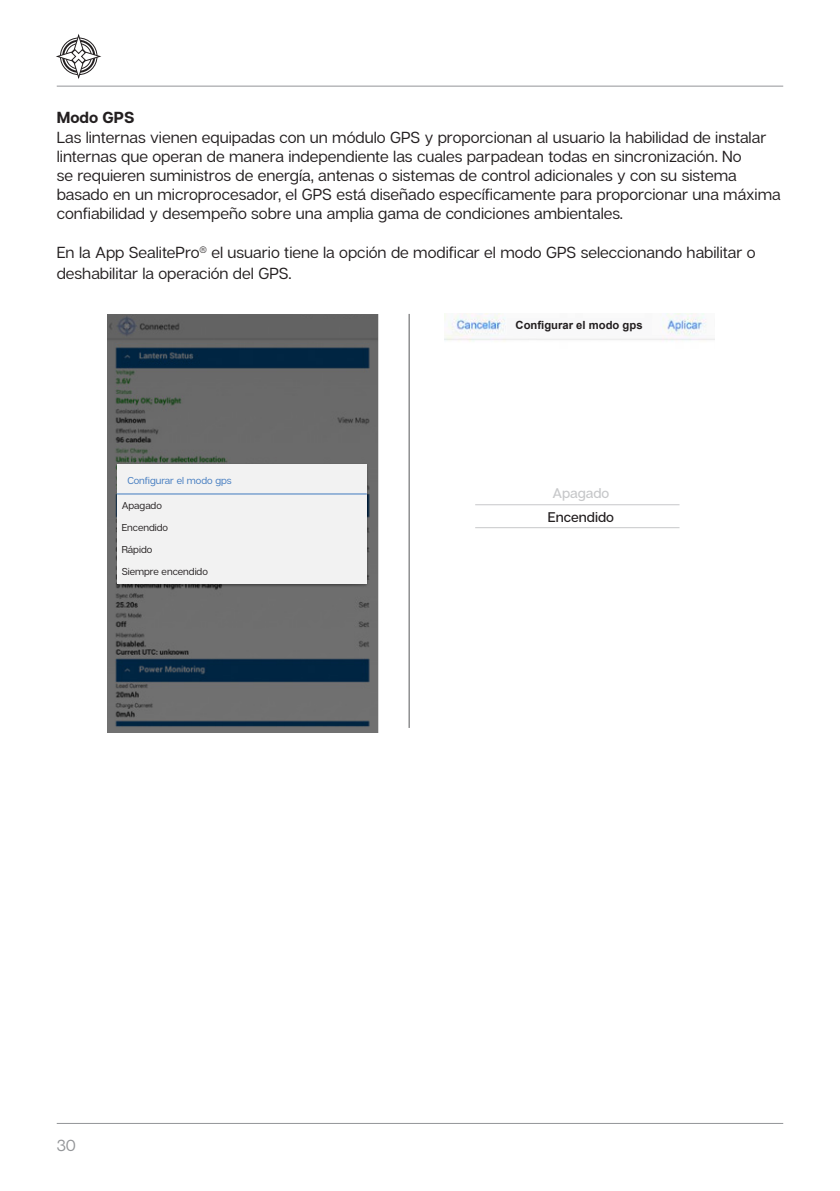
<style>
.page{position:relative;width:840px;height:1191px;background:#fff}
.page>*{position:absolute;margin:0;border:0;box-sizing:border-box;transform-origin:0 0}
.t1{font:16px/19.2px "Articulat C Fv 2 Text";color:#231f20}
.t2{font:700 16px "Articulat C Fv 2";color:#231f20}
.t3{font:16px "Articulat C Fv 2 Text";color:#939598}
.t4{font:500 14px/24px "Articulat C Fv 2";color:#231f20;text-align:center}
.t5{font:700 11.2px "Arial";color:#231f20}
.t6{font:10px "Articulat C Fv 2 Text";color:#231f20}
.t7{font:10px "Articulat C Fv 2 Text";color:#417abf}
.s1{color:#c7c8ca}
</style>
<div class="page">
<hr style="left:57px;top:86px;width:725px;height:1px;background:#939598">
<hr style="left:57px;top:1123px;width:725px;height:1px;background:#939598">
<svg style="left:57px;top:35px;width:43px;height:43px"></svg>
<img style="left:108px;top:315px;width:271px;height:417px">
<hr style="left:408px;top:314px;width:1px;height:414px;background:#57585a">
<img style="left:444px;top:314px;width:269px;height:28px">
<div style="left:506px;top:318px;width:145px;height:18px;background:#f8f8f9"></div>
<div style="left:117px;top:464px;width:249px;height:119px;background:#f2f2f2"></div>
<hr style="left:117px;top:493px;width:249px;height:1px;background:#417abf">
<hr style="left:475px;top:504px;width:204px;height:1px;background:#c7c8ca">
<hr style="left:475px;top:527px;width:204px;height:1px;background:#c7c8ca">
<p class="t2" style="left:57px;top:108px;width:79px">Modo GPS</p>
<p class="t1" style="left:57px;top:128px;width:725px">Las linternas vienen equipadas con un módulo GPS y proporcionan al usuario la habilidad de instalar linternas que operan de manera independiente las cuales parpadean todas en sincronización. No<br>se requieren suministros de energía, antenas o sistemas de control adicionales y con su sistema basado en un microprocesador, el GPS está diseñado específicamente para proporcionar una máxima confiabilidad y desempeño sobre una amplia gama de condiciones ambientales.</p>
<p class="t1" style="left:57px;top:242px;width:700px;line-height:21.6px">En la App SealitePro<sup>®</sup> el usuario tiene la opción de modificar el modo GPS seleccionando habilitar o deshabilitar la operación del GPS.</p>
<p class="t5" style="left:515px;top:317px;width:128px">Configurar el modo gps</p>
<p class="t7" style="left:127px;top:475px;width:106px">Configurar el modo gps</p>
<p class="t6" style="left:122px;top:500px;width:42px">Apagado</p>
<p class="t6" style="left:122px;top:522px;width:48px">Encendido</p>
<p class="t6" style="left:122px;top:544px;width:32px">Rápido</p>
<p class="t6" style="left:122px;top:566px;width:88px">Siempre encendido</p>
<p class="t3" style="left:57px;top:1136px;width:21px">30</p>
<p class="t4" style="left:547px;top:481px;width:68px"><span class="s1">Apagado<br></span>Encendido</p>
</div>
